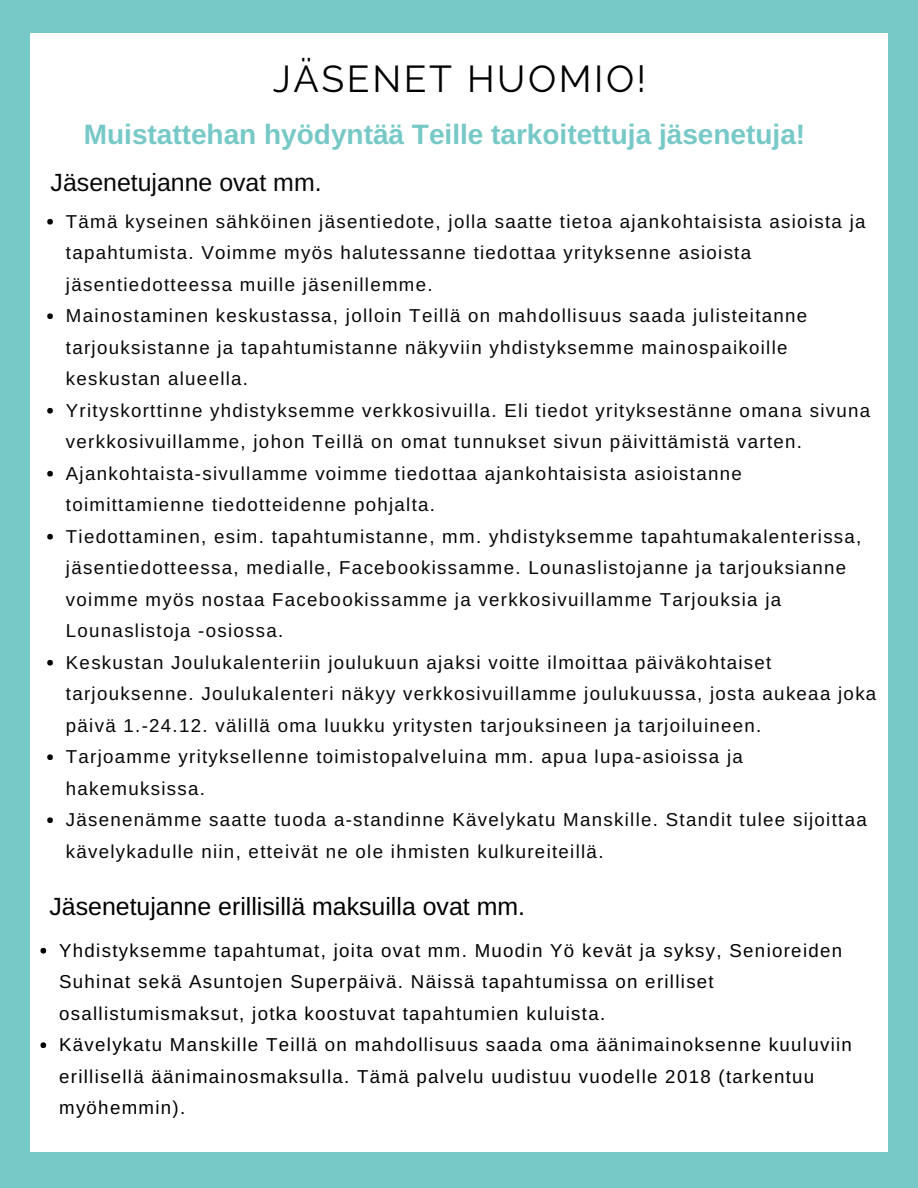
<style>
.page{position:relative;width:918px;height:1188px;background:#76c9c7}
.page>*{position:absolute;margin:0;border:0;box-sizing:border-box;transform-origin:0 0}
.t1{font:37.35px "Raleway";letter-spacing:.07em;color:#000}
.t2{font:700 28.05px "Arimo";color:#76c9c7}
.t3{font:24.9px "Arimo";color:#000}
.t4{font:24.9px "Arimo";color:#070707}
.t5{font:18.75px/31.5px "Arimo";letter-spacing:.07em;color:#070707}
.t6{font:18.75px/31.5px "Arimo";letter-spacing:.07em;color:#000}
</style>
<div class="page">
<div style="left:30px;top:34px;width:858px;height:1118px;background:#fff"></div>
<svg style="left:47px;top:219px;width:6px;height:6px"></svg>
<svg style="left:47px;top:313px;width:6px;height:6px"></svg>
<svg style="left:47px;top:408px;width:6px;height:6px"></svg>
<svg style="left:47px;top:471px;width:6px;height:6px"></svg>
<svg style="left:47px;top:534px;width:6px;height:6px"></svg>
<svg style="left:47px;top:660px;width:6px;height:6px"></svg>
<svg style="left:47px;top:754px;width:6px;height:6px"></svg>
<svg style="left:47px;top:817px;width:6px;height:6px"></svg>
<svg style="left:40px;top:948px;width:6px;height:6px"></svg>
<svg style="left:40px;top:1042px;width:6px;height:6px"></svg>
<h1 class="t1" style="left:273px;top:56px;width:375px">JÄSENET HUOMIO!</h1>
<h2 class="t2" style="left:84px;top:119px;width:723px">Muistattehan hyödyntää Teille tarkoitettuja jäsenetuja!</h2>
<h3 class="t4" style="left:51px;top:169px;width:273px">Jäsenetujanne ovat mm.</h3>
<p class="t5" style="left:66px;top:206px;width:812px">Tämä kyseinen sähköinen jäsentiedote, jolla saatte tietoa ajankohtaisista asioista ja tapahtumista. Voimme myös halutessanne tiedottaa yrityksenne asioista jäsentiedotteessa muille jäsenillemme.<br>Mainostaminen keskustassa, jolloin Teillä on mahdollisuus saada julisteitanne tarjouksistanne ja tapahtumistanne näkyviin yhdistyksemme mainospaikoille keskustan alueella.<br>Yrityskorttinne yhdistyksemme verkkosivuilla. Eli tiedot yrityksestänne omana sivuna verkkosivuillamme, johon Teillä on omat tunnukset sivun päivittämistä varten.<br>Ajankohtaista-sivullamme voimme tiedottaa ajankohtaisista asioistanne toimittamienne tiedotteidenne pohjalta.<br>Tiedottaminen, esim. tapahtumistanne, mm. yhdistyksemme tapahtumakalenterissa, jäsentiedotteessa, medialle, Facebookissamme. Lounaslistojanne ja tarjouksianne voimme myös nostaa Facebookissamme ja verkkosivuillamme Tarjouksia ja Lounaslistoja -osiossa.<br>Keskustan Joulukalenteriin joulukuun ajaksi voitte ilmoittaa päiväkohtaiset tarjouksenne. Joulukalenteri näkyy verkkosivuillamme joulukuussa, josta aukeaa joka päivä 1.-24.12. välillä oma luukku yritysten tarjouksineen ja tarjoiluineen.<br>Tarjoamme yrityksellenne toimistopalveluina mm. apua lupa-asioissa ja hakemuksissa.<br>Jäsenenämme saatte tuoda a-standinne Kävelykatu Manskille. Standit tulee sijoittaa kävelykadulle niin, etteivät ne ole ihmisten kulkureiteillä.</p>
<h3 class="t3" style="left:49px;top:892px;width:477px">Jäsenetujanne erillisillä maksuilla ovat mm.</h3>
<p class="t6" style="left:59px;top:935px;width:794px">Yhdistyksemme tapahtumat, joita ovat mm. Muodin Yö kevät ja syksy, Senioreiden Suhinat sekä Asuntojen Superpäivä. Näissä tapahtumissa on erilliset osallistumismaksut, jotka koostuvat tapahtumien kuluista.<br>Kävelykatu Manskille Teillä on mahdollisuus saada oma äänimainoksenne kuuluviin erillisellä äänimainosmaksulla. Tämä palvelu uudistuu vuodelle 2018 (tarkentuu myöhemmin).</p>
</div>
